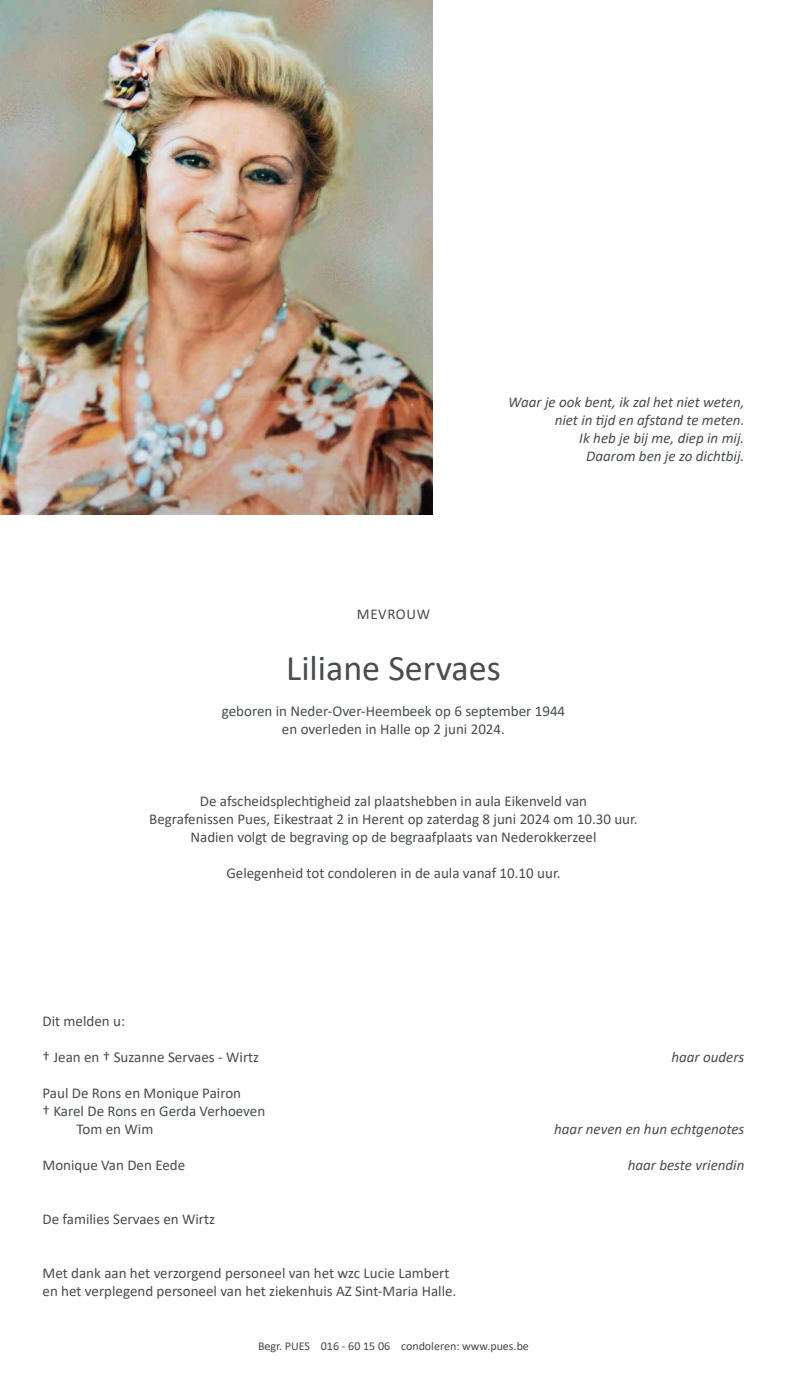
<style>
.page{position:relative;width:787px;height:1382px;background:#fff}
.page>*{position:absolute;margin:0;border:0;box-sizing:border-box;transform-origin:0 0}
.t1{font:36px "Calibri";color:#474d51}
.t2{font:15px/18px "Calibri";color:#474d51;text-align:center}
.t3{font:italic 15px/18px "Calibri";color:#474d51;text-align:right}
.t4{font:15px "Calibri";letter-spacing:.04em;color:#474d51}
.t5{font:12px "Calibri";color:#474a4b}
</style>
<div class="page">
<img style="left:0;top:0;width:433px;height:514px">
<p class="t3" style="left:508px;top:392px;width:238px">Waar je ook bent, ik zal het niet weten, niet in tijd en afstand te meten.<br>Ik heb je bij me, diep in mij.<br>Daarom ben je zo dichtbij.</p>
<p class="t4" style="left:357px;top:604px;width:75px">MEVROUW</p>
<h1 class="t1" style="left:286px;top:643px;width:216px">Liliane Servaes</h1>
<p class="t2" style="left:222px;top:702px;width:345px">geboren in Neder-Over-Heembeek op 6 september 1944 en overleden in Halle op 2 juni 2024.</p>
<p class="t2" style="left:149px;top:792px;width:490px">De afscheidsplechtigheid zal plaatshebben in aula Eikenveld van<br>Begrafenissen Pues, Eikestraat 2 in Herent op zaterdag 8 juni 2024 om 10.30 uur.<br>Nadien volgt de begraving op de begraafplaats van Nederokkerzeel</p>
<p class="t2" style="left:226px;top:864px;width:335px">Gelegenheid tot condoleren in de aula vanaf 10.10 uur.</p>
<p class="t2" style="left:43px;top:1011px;width:84px">Dit melden u:</p>
<p class="t2" style="left:43px;top:1047px;width:218px">† Jean en † Suzanne Servaes - Wirtz</p>
<p class="t3" style="left:671px;top:1047px;width:74px">haar ouders</p>
<p class="t2" style="left:43px;top:1083px;width:200px">Paul De Rons en Monique Pairon</p>
<p class="t2" style="left:43px;top:1101px;width:224px">† Karel De Rons en Gerda Verhoeven</p>
<p class="t2" style="left:77px;top:1119px;width:78px">Tom en Wim</p>
<p class="t3" style="left:554px;top:1119px;width:192px">haar neven en hun echtgenotes</p>
<p class="t2" style="left:43px;top:1155px;width:144px">Monique Van Den Eede</p>
<p class="t3" style="left:627px;top:1155px;width:118px">haar beste vriendin</p>
<p class="t2" style="left:43px;top:1209px;width:174px">De families Servaes en Wirtz</p>
<p class="t2" style="left:43px;top:1263px;width:415px;text-align:left">Met dank aan het verzorgend personeel van het wzc Lucie Lambert en het verplegend personeel van het ziekenhuis AZ Sint-Maria Halle.</p>
<p class="t5" style="left:258px;top:1337px;width:272px">Begr. PUES 016 - 60 15 06 condoleren: www.pues.be</p>
</div>
